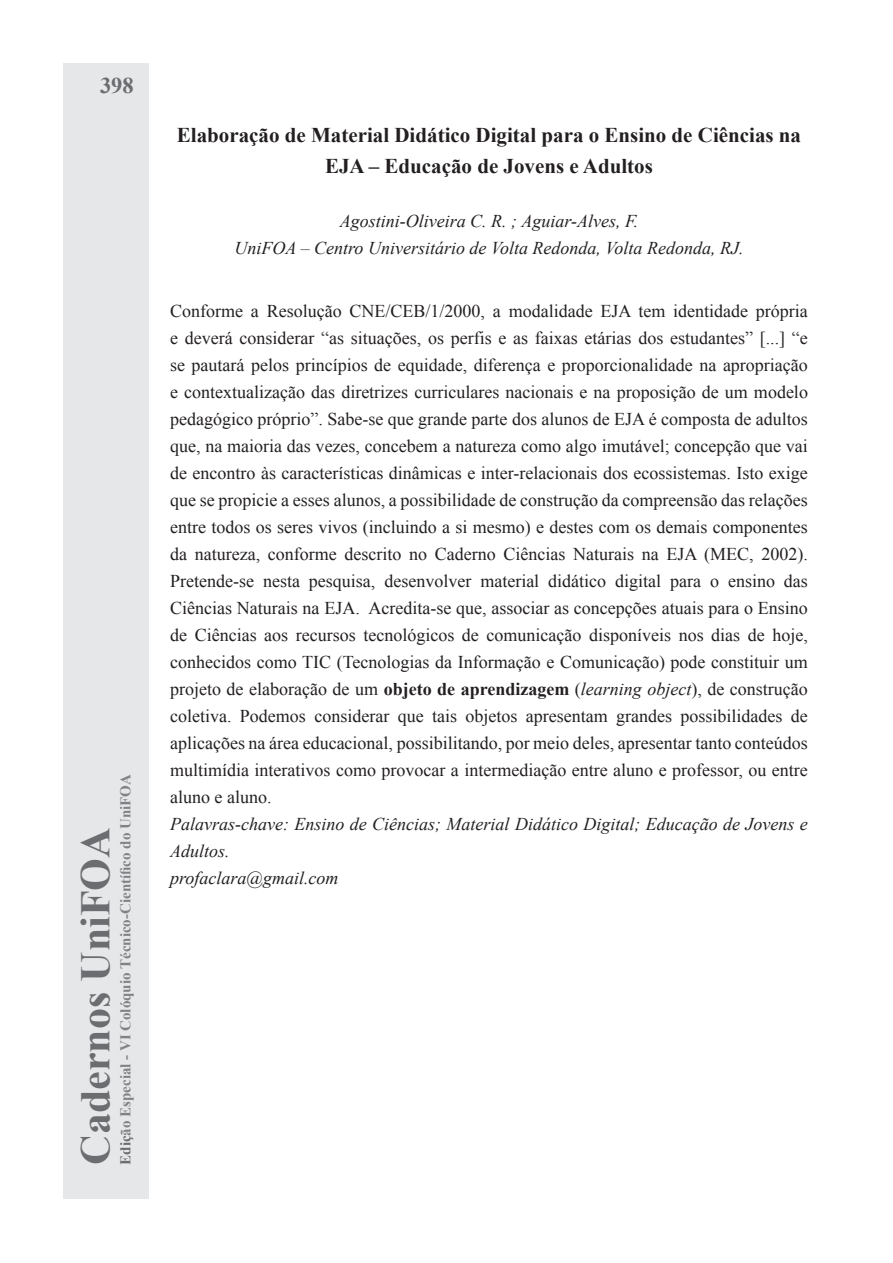
<style>
.page{position:relative;width:893px;height:1263px;background:#fff}
.page>*{position:absolute;margin:0;border:0;box-sizing:border-box;transform-origin:0 0}
.t1{font:700 42px "Times New Roman";color:#6c6d70}
.t2{font:700 22.5px "Times New Roman";color:#6c6d70}
.t3{font:700 21px/31.5px "Times New Roman";color:#231f20;text-align:center}
.t4{font:18px/27px "Times New Roman";color:#231f20;text-align:justify}
.t5{font:italic 18px/27px "Times New Roman";color:#231f20;text-align:center}
.t6{font:700 15px "Times New Roman";color:#808285}
.s1{color:#6c6d70}
.s2{font-weight:700}
.s3{font-style:italic}
</style>
<div class="page">
<div style="left:64px;top:64px;width:85px;height:1135px;background:#e6e7e9"></div>
<p class="t2" style="left:100px;top:70px;width:35px">398</p>
<h1 class="t1" style="left:66px;top:1165px;width:339px;rotate:-90deg">Cadernos UniFOA</h1>
<p class="t6" style="left:115px;top:1165px;width:392px;rotate:-90deg"><span class="s1">Ediç</span>ão Especial - VI Colóquio Técnico-Científico do UniFOA</p>
<p class="t3" style="left:177px;top:118px;width:626px">Elaboração de Material Didático Digital para o Ensino de Ciências na<br>EJA – Educação de Jovens e Adultos</p>
<p class="t5" style="left:235px;top:207px;width:510px">Agostini-Oliveira C. R. ; Aguiar-Alves, F.<br>UniFOA – Centro Universitário de Volta Redonda, Volta Redonda, RJ.</p>
<p class="t4" style="left:170px;top:297px;width:639px">Conforme a Resolução CNE/CEB/1/2000, a modalidade EJA tem identidade própria e deverá considerar “as situações, os perfis e as faixas etárias dos estudantes” [...] “e se pautará pelos princípios de equidade, diferença e proporcionalidade na apropriação e contextualização das diretrizes curriculares nacionais e na proposição de um modelo pedagógico próprio”. Sabe-se que grande parte dos alunos de EJA é composta de adultos que, na maioria das vezes, concebem a natureza como algo imutável; concepção que vai de encontro às características dinâmicas e inter-relacionais dos ecossistemas. Isto exige que se propicie a esses alunos, a possibilidade de construção da compreensão das relações entre todos os seres vivos (incluindo a si mesmo) e destes com os demais componentes da natureza, conforme descrito no Caderno Ciências Naturais na EJA (MEC, 2002).<br>Pretende-se nesta pesquisa, desenvolver material didático digital para o ensino das Ciências Naturais na EJA. Acredita-se que, associar as concepções atuais para o Ensino de Ciências aos recursos tecnológicos de comunicação disponíveis nos dias de hoje, conhecidos como TIC (Tecnologias da Informação e Comunicação) pode constituir um projeto de elaboração de um <span class="s2">objeto de aprendizagem</span> (<span class="s3">learning object</span>), de construção coletiva. Podemos considerar que tais objetos apresentam grandes possibilidades de aplicações na área educacional, possibilitando, por meio deles, apresentar tanto conteúdos multimídia interativos como provocar a intermediação entre aluno e professor, ou entre aluno e aluno.</p>
<p class="t5" style="left:170px;top:810px;width:639px;text-align:left">Palavras-chave: Ensino de Ciências; Material Didático Digital; Educação de Jovens e<br>Adultos.<br>profaclara@gmail.com</p>
</div>
